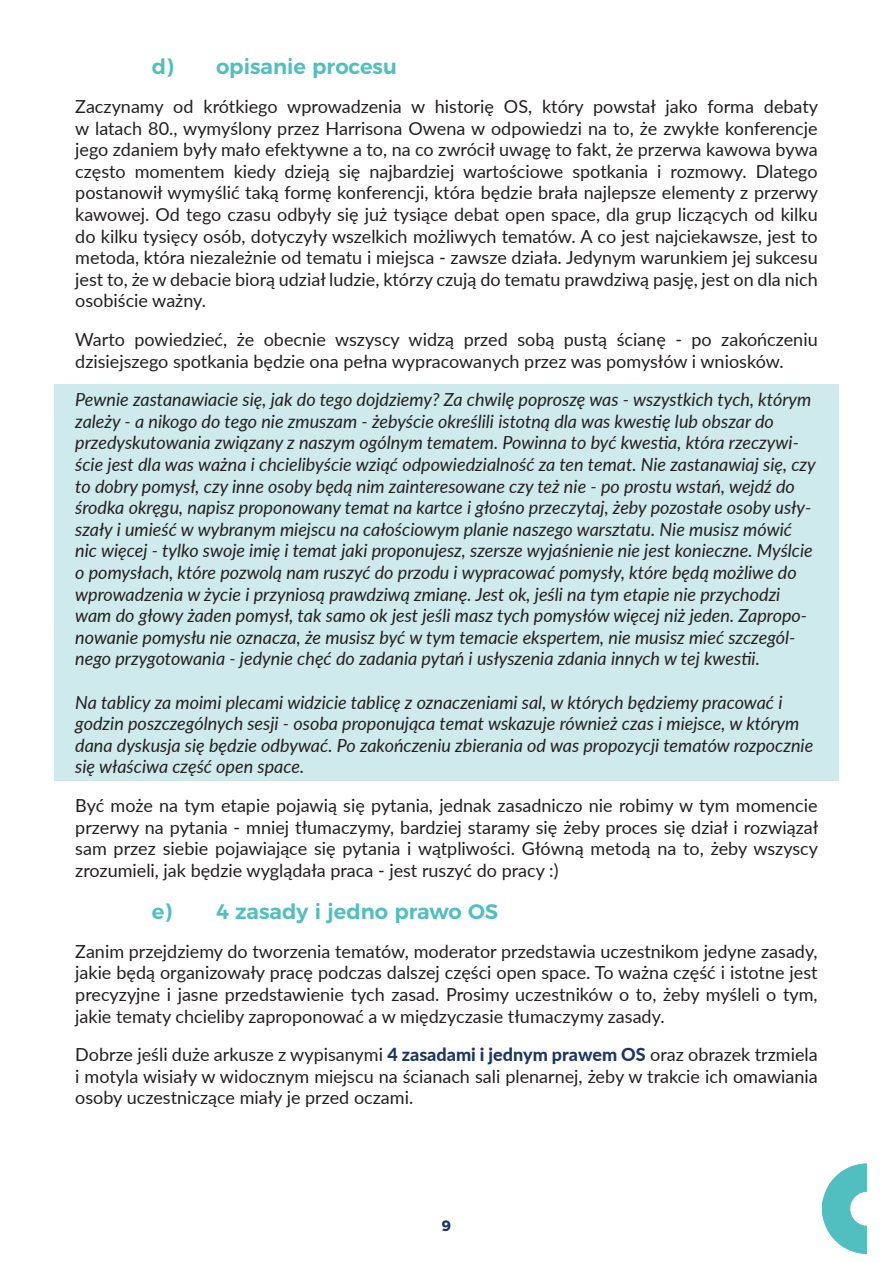
<style>
.page{position:relative;width:893px;height:1263px;background:#fff}
.page>*{position:absolute;margin:0;border:0;box-sizing:border-box;transform-origin:0 0}
.t1{font:600 21px "Montserrat";color:#51bebf}
.t2{font:18px/21.6px "Lato";color:#231f20;text-align:justify}
.t3{font:italic 18px/21.6px "Lato";color:#231f20}
.t4{font:700 15px "Montserrat";color:#1b3664}
.s1{font-weight:800;color:#1b3664}
</style>
<div class="page">
<img style="left:823px;top:1163px;width:45px;height:90px">
<div style="left:54px;top:385px;width:785px;height:396px;background:#ceeaec"></div>
<p class="t1" style="left:152px;top:50px;width:247px">d) opisanie procesu</p>
<p class="t2" style="left:75px;top:95px;width:744px">Zaczynamy od krótkiego wprowadzenia w historię OS, który powstał jako forma debaty w latach 80., wymyślony przez Harrisona Owena w odpowiedzi na to, że zwykłe konferencje jego zdaniem były mało efektywne a to, na co zwrócił uwagę to fakt, że przerwa kawowa bywa często momentem kiedy dzieją się najbardziej wartościowe spotkania i rozmowy. Dlatego postanowił wymyślić taką formę konferencji, która będzie brała najlepsze elementy z przerwy kawowej. Od tego czasu odbyły się już tysiące debat open space, dla grup liczących od kilku do kilku tysięcy osób, dotyczyły wszelkich możliwych tematów. A co jest najciekawsze, jest to metoda, która niezależnie od tematu i miejsca - zawsze działa. Jedynym warunkiem jej sukcesu jest to, że w debacie biorą udział ludzie, którzy czują do tematu prawdziwą pasję, jest on dla nich osobiście ważny.</p>
<p class="t2" style="left:75px;top:328px;width:744px">Warto powiedzieć, że obecnie wszyscy widzą przed sobą pustą ścianę - po zakończeniu dzisiejszego spotkania będzie ona pełna wypracowanych przez was pomysłów i wniosków.</p>
<p class="t3" style="left:75px;top:388px;width:742px">Pewnie zastanawiacie się, jak do tego dojdziemy? Za chwilę poproszę was - wszystkich tych, którym zależy - a nikogo do tego nie zmuszam - żebyście określili istotną dla was kwestię lub obszar do przedyskutowania związany z naszym ogólnym tematem. Powinna to być kwestia, która rzeczywi&shy;ście jest dla was ważna i chcielibyście wziąć odpowiedzialność za ten temat. Nie zastanawiaj się, czy to dobry pomysł, czy inne osoby będą nim zainteresowane czy też nie - po prostu wstań, wejdź do środka okręgu, napisz proponowany temat na kartce i głośno przeczytaj, żeby pozostałe osoby usły&shy;szały i umieść w wybranym miejscu na całościowym planie naszego warsztatu. Nie musisz mówić nic więcej - tylko swoje imię i temat jaki proponujesz, szersze wyjaśnienie nie jest konieczne. Myślcie o pomysłach, które pozwolą nam ruszyć do przodu i wypracować pomysły, które będą możliwe do wprowadzenia w życie i przyniosą prawdziwą zmianę. Jest ok, jeśli na tym etapie nie przychodzi wam do głowy żaden pomysł, tak samo ok jest jeśli masz tych pomysłów więcej niż jeden. Zapropo&shy;nowanie pomysłu nie oznacza, że musisz być w tym temacie ekspertem, nie musisz mieć szczegól&shy;nego przygotowania - jedynie chęć do zadania pytań i usłyszenia zdania innych w tej kwestii.</p>
<p class="t3" style="left:75px;top:690px;width:740px">Na tablicy za moimi plecami widzicie tablicę z oznaczeniami sal, w których będziemy pracować i godzin poszczególnych sesji - osoba proponująca temat wskazuje również czas i miejsce, w którym dana dyskusja się będzie odbywać. Po zakończeniu zbierania od was propozycji tematów rozpocznie się właściwa część open space.</p>
<p class="t2" style="left:75px;top:794px;width:744px">Być może na tym etapie pojawią się pytania, jednak zasadniczo nie robimy w tym momencie przerwy na pytania - mniej tłumaczymy, bardziej staramy się żeby proces się dział i rozwiązał sam przez siebie pojawiające się pytania i wątpliwości. Główną metodą na to, żeby wszyscy zrozumieli, jak będzie wyglądała praca - jest ruszyć do pracy :)</p>
<p class="t1" style="left:152px;top:894px;width:348px">e) 4 zasady i jedno prawo OS</p>
<p class="t2" style="left:75px;top:939px;width:744px">Zanim przejdziemy do tworzenia tematów, moderator przedstawia uczestnikom jedyne zasady, jakie będą organizowały pracę podczas dalszej części open space. To ważna część i istotne jest precyzyjne i jasne przedstawienie tych zasad. Prosimy uczestników o to, żeby myśleli o tym, jakie tematy chcieliby zaproponować a w międzyczasie tłumaczymy zasady.</p>
<p class="t2" style="left:75px;top:1043px;width:744px">Dobrze jeśli duże arkusze z wypisanymi <span class="s1">4 zasadami i jednym prawem OS</span> oraz obrazek trzmiela i motyla wisiały w widocznym miejscu na ścianach sali plenarnej, żeby w trakcie ich omawiania osoby uczestniczące miały je przed oczami.</p>
<p class="t4" style="left:442px;top:1213px;width:11px">9</p>
</div>
